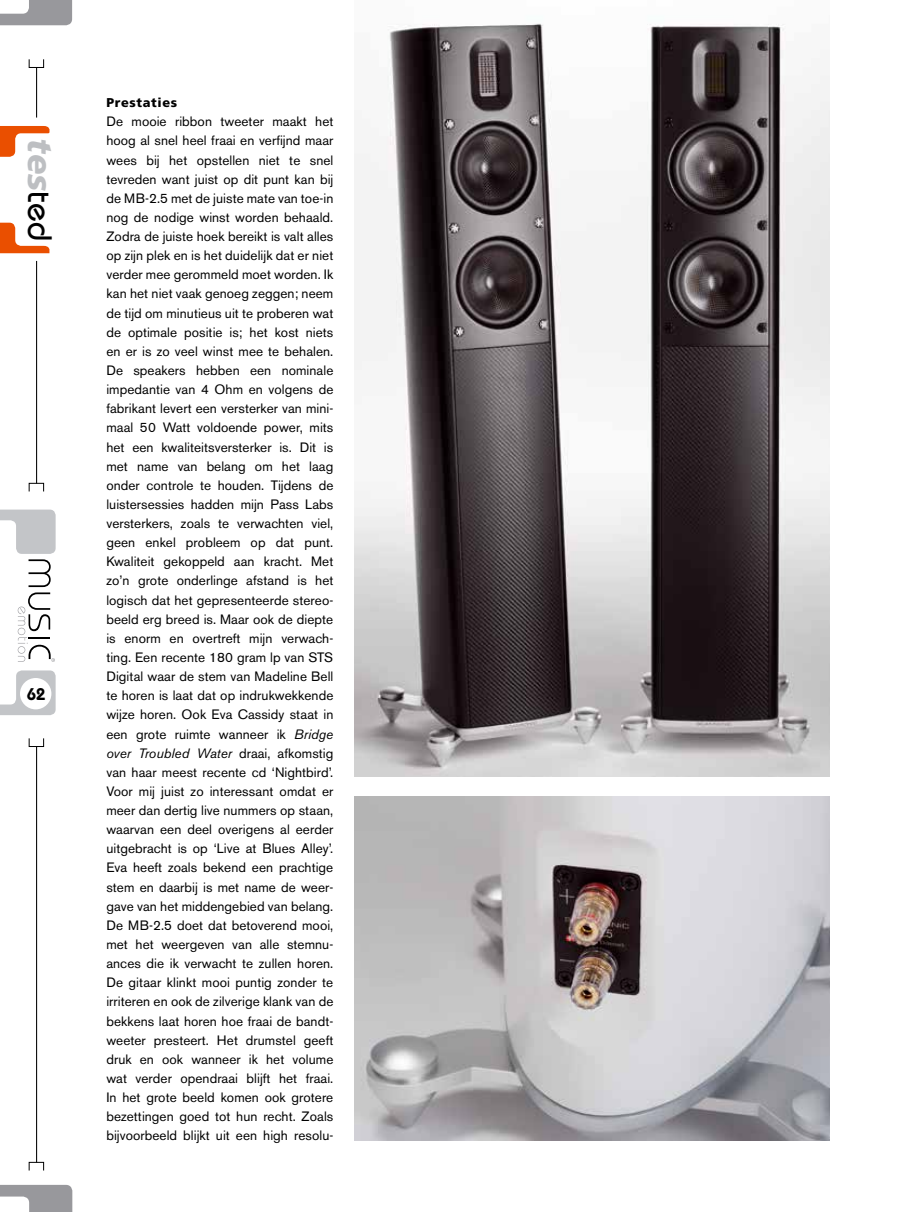
<style>
.page{position:relative;width:915px;height:1212px;background:#fff}
.page>*{position:absolute;margin:0;border:0;box-sizing:border-box;transform-origin:0 0}
.t1{font:italic 900 33.9px "Frutiger";color:#bdbfc2}
.t2{font:600 16.95px "Bauhaus";color:#000}
.t3{font:13.5px/19.2px "Akzidenz Grotesk BE";letter-spacing:.005em;color:#000;text-align:justify}
.t4{font:900 12.75px "Frutiger";letter-spacing:.05em;color:#000}
.s1{font-family:"Bauhaus";font-weight:500;font-style:normal;color:#000}
.s2{font-style:italic}
</style>
<div class="page">
<img style="left:354px;top:23px;width:475px;height:754px">
<img style="left:354px;top:796px;width:475px;height:344px">
<svg style="left:0;top:0;width:72px;height:25px"></svg>
<svg style="left:0;top:670px;width:56px;height:45px"></svg>
<svg style="left:0;top:1185px;width:72px;height:27px"></svg>
<hr style="left:36px;top:67px;width:1px;height:51px;background:#000">
<div style="left:29px;top:59px;width:15px;height:9px;border:1px solid #000"></div>
<hr style="left:36px;top:746px;width:1px;height:416px;background:#000">
<div style="left:29px;top:738px;width:15px;height:9px;border:1px solid #000"></div>
<div style="left:29px;top:1162px;width:15px;height:9px;border:1px solid #000"></div>
<div style="left:20px;top:678px;width:31px;height:31px;background:#fff;border-radius:50%"></div>
<div style="left:29px;top:483px;width:15px;height:9px;border:1px solid #000"></div>
<hr style="left:36px;top:261px;width:1px;height:222px;background:#000">
<svg style="left:0;top:223px;width:49px;height:30px"></svg>
<svg style="left:0;top:126px;width:49px;height:31px"></svg>
<svg style="left:0;top:510px;width:56px;height:152px"></svg>
<h1 class="t1" style="left:60px;top:138px;width:104px;rotate:90deg">tes<span class="s1">ted</span></h1>
<p class="t2" style="left:27px;top:684px;width:20px">62</p>
<p class="t4" style="left:106px;top:95px;width:72px">Prestaties</p>
<p class="t3" style="left:106px;top:112px;width:228px">De mooie ribbon tweeter maakt het hoog al snel heel fraai en verfijnd maar wees bij het opstellen niet te snel tevreden want juist op dit punt kan bij de MB-2.5 met de juiste mate van toe-in nog de nodige winst worden behaald.<br>Zodra de juiste hoek bereikt is valt alles op zijn plek en is het duidelijk dat er niet verder mee gerommeld moet worden. Ik kan het niet vaak genoeg zeggen; neem de tijd om minutieus uit te proberen wat de optimale positie is; het kost niets en er is zo veel winst mee te behalen.<br>De speakers hebben een nominale impedantie van 4 Ohm en volgens de fabrikant levert een versterker van mini&shy;maal 50 Watt voldoende power, mits het een kwaliteitsversterker is. Dit is met name van belang om het laag onder controle te houden. Tijdens de luistersessies hadden mijn Pass Labs versterkers, zoals te verwachten viel, geen enkel probleem op dat punt.<br>Kwaliteit gekoppeld aan kracht. Met zo’n grote onderlinge afstand is het logisch dat het gepresenteerde stereo&shy;beeld erg breed is. Maar ook de diepte is enorm en overtreft mijn verwach&shy;ting. Een recente 180 gram lp van STS Digital waar de stem van Madeline Bell te horen is laat dat op indrukwekkende wijze horen. Ook Eva Cassidy staat in een grote ruimte wanneer ik <span class="s2">Bridge over Troubled Water</span> draai, afkomstig van haar meest recente cd ‘Nightbird’.<br>Voor mij juist zo interessant omdat er meer dan dertig live nummers op staan, waarvan een deel overigens al eerder uitgebracht is op ‘Live at Blues Alley’.<br>Eva heeft zoals bekend een prachtige stem en daarbij is met name de weer&shy;gave van het middengebied van belang.<br>De MB-2.5 doet dat betoverend mooi, met het weergeven van alle stemnu&shy;ances die ik verwacht te zullen horen.<br>De gitaar klinkt mooi puntig zonder te irriteren en ook de zilverige klank van de bekkens laat horen hoe fraai de bandt&shy;weeter presteert. Het drumstel geeft druk en ook wanneer ik het volume wat verder opendraai blijft het fraai.<br>In het grote beeld komen ook grotere bezettingen goed tot hun recht. Zoals bijvoorbeeld blijkt uit een high resolu-</p>
</div>
